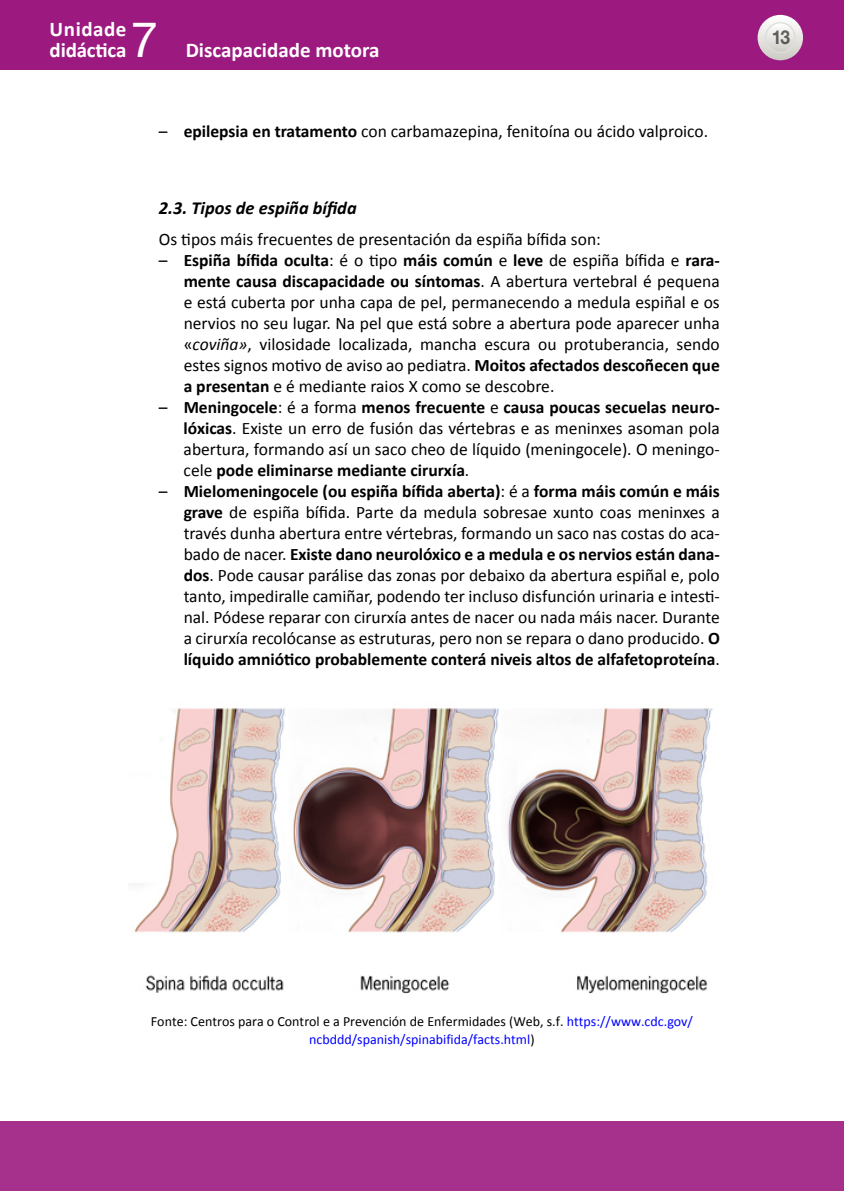
<style>
.page{position:relative;width:844px;height:1191px;background:#fff}
.page>*{position:absolute;margin:0;border:0;box-sizing:border-box;transform-origin:0 0}
.t1{font:49px "Helvetica Neue LT Std";color:#fff}
.t2{font:700 21px/21px "Calibri";color:#fff}
.t3{font:700 19.25px "Helvetica Neue LT Std";color:#000;scale:.9 1}
.t4{font:italic 700 18.38px "Calibri";color:#000}
.t5{font:17.5px/21px "Calibri";color:#000;text-align:justify}
.t6{font:14px/17.5px "Calibri";color:#000;text-align:center}
.s1{font-weight:700}
.s2{font-style:italic}
.s3{color:#00f}
</style>
<div class="page">
<div style="left:0;top:0;width:843px;height:69px;background:#9c1a7f"></div>
<svg style="left:757px;top:15px;width:45px;height:45px"></svg>
<svg style="left:765px;top:23px;width:29px;height:29px"></svg>
<div style="left:764px;top:22px;width:31px;height:31px;border:1px solid #dfdeda;border-radius:50%"></div>
<div style="left:0;top:1121px;width:843px;height:70px;background:#a6318c"></div>
<img style="left:131px;top:708px;width:582px;height:286px">
<p class="t2" style="left:50px;top:18px;width:78px">Unidade didáctica</p>
<h1 class="t1" style="left:131px;top:11px;width:29px">7</h1>
<p class="t3" style="left:770px;top:26px;width:23px">13</p>
<p class="t2" style="left:186px;top:39px;width:195px">Discapacidade motora</p>
<p class="t5" style="left:159px;top:120px;width:550px">– <span class="s1">epilepsia en tratamento</span> con carbamazepina, fenitoína ou ácido valproico.</p>
<p class="t4" style="left:159px;top:196px;width:199px">2.3. Tipos de espiña bífida</p>
<p class="t5" style="left:159px;top:228px;width:443px">Os tipos máis frecuentes de presentación da espiña bífida son:</p>
<p class="t5" style="left:184px;top:249px;width:537px;text-indent:-25px">– <span class="s1">Espiña bífida oculta</span>: é o tipo <span class="s1">máis común</span> e <span class="s1">leve</span> de espiña bífida e <span class="s1">rara&shy;mente causa discapacidade ou síntomas</span>. A abertura vertebral é pequena e está cuberta por unha capa de pel, permanecendo a medula espiñal e os nervios no seu lugar. Na pel que está sobre a abertura pode aparecer unha «<span class="s2">coviña»</span>, vilosidade localizada, mancha escura ou protuberancia, sendo estes signos motivo de aviso ao pediatra. <span class="s1">Moitos afectados descoñecen que a presentan</span> e é mediante raios X como se descobre.</p>
<p class="t5" style="left:184px;top:396px;width:537px;text-indent:-25px">– <span class="s1">Meningocele</span>: é a forma <span class="s1">menos frecuente</span> e <span class="s1">causa poucas secuelas neuro&shy;lóxicas</span>. Existe un erro de fusión das vértebras e as meninxes asoman pola abertura, formando así un saco cheo de líquido (meningocele). O meningo&shy;cele <span class="s1">pode eliminarse mediante cirurxía</span>.</p>
<p class="t5" style="left:184px;top:480px;width:537px;text-indent:-25px">– <span class="s1">Mielomeningocele (ou espiña bífida aberta)</span>: é a <span class="s1">forma máis común e máis grave</span> de espiña bífida. Parte da medula sobresae xunto coas meninxes a través dunha abertura entre vértebras, formando un saco nas costas do aca&shy;bado de nacer. <span class="s1">Existe dano neurolóxico e a medula e os nervios están dana&shy;dos</span>. Pode causar parálise das zonas por debaixo da abertura espiñal e, polo tanto, impediralle camiñar, podendo ter incluso disfunción urinaria e intesti&shy;nal. Pódese reparar con cirurxía antes de nacer ou nada máis nacer. Durante a cirurxía recolócanse as estruturas, pero non se repara o dano producido. <span class="s1">O líquido amniótico probablemente conterá niveis altos de alfafetoproteína</span>.</p>
<p class="t6" style="left:151px;top:1012px;width:543px">Fonte: Centros para o Control e a Prevención de Enfermidades (Web, s.f. <span class="s3">https://www.cdc.gov/ ncbddd/spanish/spinabifida/facts.html</span>)</p>
</div>
